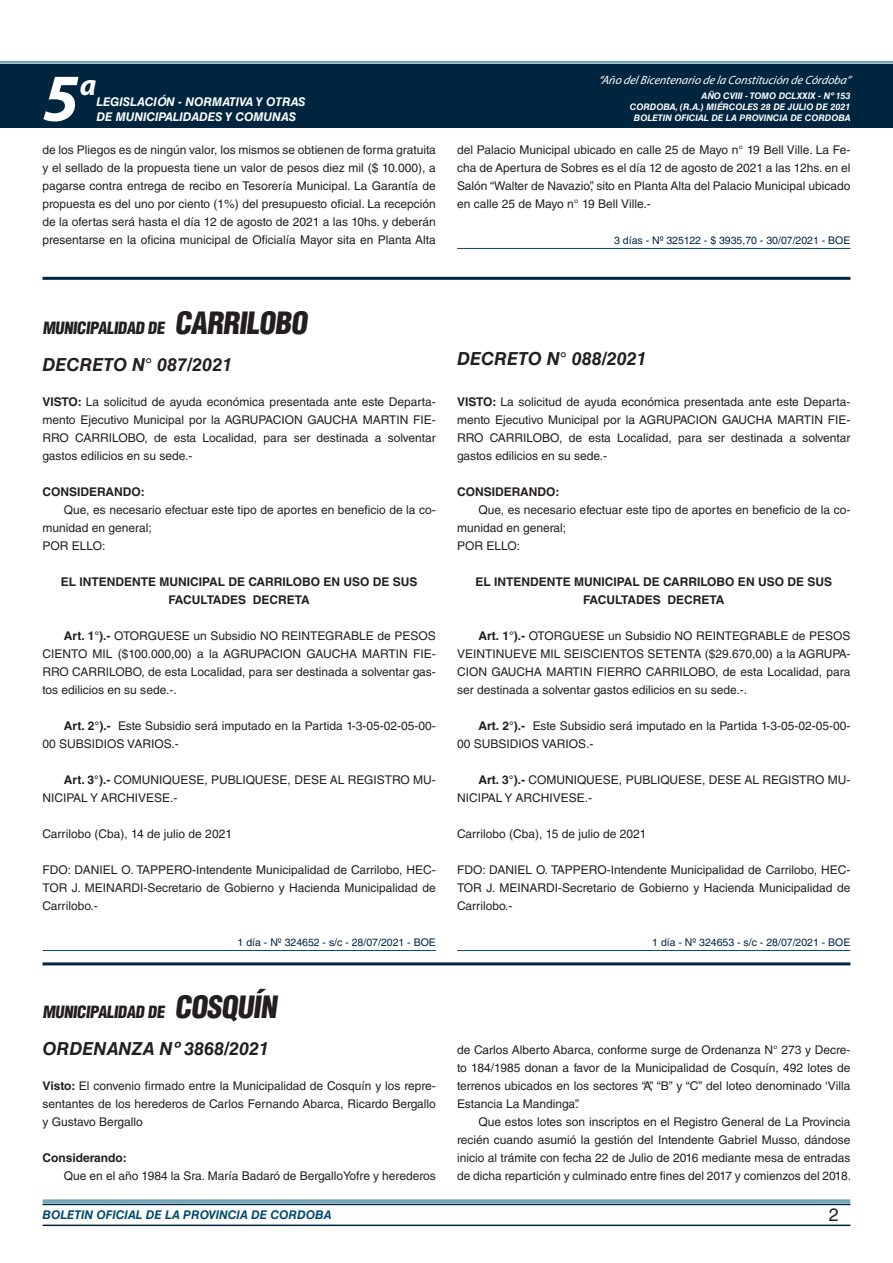
<style>
.page{position:relative;width:893px;height:1263px;background:#fff}
.page>*{position:absolute;margin:0;border:0;box-sizing:border-box;transform-origin:0 0}
.t1{font:italic 700 67.5px "Myriad Pro";color:#fff}
.t2{font:italic 700 30px "Myriad Pro";color:#fff}
.NOMBRE_DE_MINISTERIO{font:italic 700 18px "Helvetica LT Std";color:#231f20}
.t3{font:18px "Helvetica LT Std";color:#231f20}
.BASE{font:900 condensed 16.5px "Helvetica LT Std";color:#231f20}
.BASE-2{font:12px/18px "Helvetica LT Std";color:#231f20;text-align:justify}
.RESUELVE{font:700 12px/18px "Helvetica LT Std";color:#231f20;text-align:center}
.t4{font:italic 700 12px "Helvetica LT Std";color:#fff}
.t5{font:italic 12px "Myriad Pro";color:#fff}
.BASE-3{font:700 12px "Helvetica LT Std";color:#231f20}
.t6{font:italic 700 12px "Helvetica LT Std";color:#004b6c}
.FECHA_DE_VENCIMIENTO{font:10.5px "Helvetica LT Std";color:#00263f}
.t7{font:italic 700 9px/10.8px "Helvetica LT Std";color:#fff;text-align:right}
.s1{font-size:30px}
.s2{font-weight:700}
</style>
<div class="page">
<div style="left:0;top:61px;width:893px;height:6px;background:#fff;opacity:.75"></div>
<div style="left:0;top:64px;width:893px;height:64px;background:#00263f"></div>
<hr style="left:43px;top:1224px;width:807px;height:2px;background:#00263f">
<div style="left:42px;top:1198px;width:809px;height:8px;background:#fff;opacity:.75"></div>
<hr style="left:457px;top:248px;width:393px;height:1px;background:#004b6c">
<hr style="left:43px;top:277px;width:807px;height:3px;background:#00263f">
<hr style="left:43px;top:950px;width:393px;height:1px;background:#004b6c">
<hr style="left:457px;top:950px;width:393px;height:1px;background:#004b6c">
<hr style="left:43px;top:962px;width:807px;height:3px;background:#00263f">
<h1 class="t1" style="left:43px;top:54px;width:38px">5</h1>
<h2 class="t2" style="left:80px;top:66px;width:18px">a</h2>
<p class="t4" style="left:96px;top:95px;width:211px">LEGISLACIÓN - NORMATIVA Y OTRAS</p>
<p class="t4" style="left:96px;top:109px;width:201px">DE MUNICIPALIDADES Y COMUNAS</p>
<p class="t5" style="left:598px;top:72px;width:254px">“Año delBicentenario de la Constitución de Córdoba”</p>
<p class="t7" style="left:630px;top:91px;width:222px">AÑO CVIII - TOMO DCLXXIX - Nº 153<br>CORDOBA, (R.A.) MIÉRCOLES 28 DE JULIO DE 2021<br>BOLETIN OFICIAL DE LA PROVINCIA DE CORDOBA</p>
<p class="BASE-2" style="left:43px;top:141px;width:395px">de los Pliegos es de ningún valor, los mismos se obtienen de forma gratuita y el sellado de la propuesta tiene un valor de pesos diez mil ($ 10.000), a pagarse contra entrega de recibo en Tesorería Municipal. La Garantía de propuesta es del uno por ciento (1%) del presupuesto oficial. La recepción de la ofertas será hasta el día 12 de agosto de 2021 a las 10hs. y deberán presentarse en la oficina municipal de Oficialía Mayor sita en Planta Alta</p>
<p class="BASE-2" style="left:457px;top:141px;width:395px">del Palacio Municipal ubicado en calle 25 de Mayo n° 19 Bell Ville. La Fe&shy;cha de Apertura de Sobres es el día 12 de agosto de 2021 a las 12hs. en el Salón “Walter de Navazio”, sito en Planta Alta del Palacio Municipal ubicado en calle 25 de Mayo n° 19 Bell Ville.-</p>
<p class="FECHA_DE_VENCIMIENTO" style="left:614px;top:234px;width:238px">3 días - Nº 325122 - $ 3935,70 - 30/07/2021 - BOE</p>
<p class="BASE" style="left:43px;top:317px;width:271px">MUNICIPALIDAD DE <span class="s1">CARRILOBO</span></p>
<p class="NOMBRE_DE_MINISTERIO" style="left:43px;top:354px;width:191px">DECRETO N° 087/2021</p>
<p class="BASE-2" style="left:43px;top:393px;width:395px"><span class="s2">VISTO:</span> La solicitud de ayuda económica presentada ante este Departa&shy;mento Ejecutivo Municipal por la AGRUPACION GAUCHA MARTIN FIE-RRO CARRILOBO, de esta Localidad, para ser destinada a solventar gastos edilicios en su sede.-</p>
<p class="BASE-3" style="left:43px;top:484px;width:104px">CONSIDERANDO:</p>
<p class="BASE-2" style="left:43px;top:501px;width:395px;text-indent:21px">Que, es necesario efectuar este tipo de aportes en beneficio de la co&shy;munidad en general;</p>
<p class="BASE-2" style="left:43px;top:537px;width:64px">POR ELLO:</p>
<p class="RESUELVE" style="left:61px;top:572px;width:358px">EL INTENDENTE MUNICIPAL DE CARRILOBO EN USO DE SUS<br>FACULTADES DECRETA</p>
<p class="BASE-2" style="left:43px;top:627px;width:395px;text-indent:21px"><span class="s2">Art. 1°).-</span> OTORGUESE un Subsidio NO REINTEGRABLE de PESOS CIENTO MIL ($100.000,00) a la AGRUPACION GAUCHA MARTIN FIE-RRO CARRILOBO, de esta Localidad, para ser destinada a solventar gas&shy;tos edilicios en su sede.-.</p>
<p class="BASE-2" style="left:43px;top:717px;width:395px;text-indent:21px"><span class="s2">Art. 2°).-</span> Este Subsidio será imputado en la Partida 1-3-05-02-05-00-<br>00 SUBSIDIOS VARIOS.-</p>
<p class="BASE-2" style="left:43px;top:771px;width:395px;text-indent:21px"><span class="s2">Art. 3°).-</span> COMUNIQUESE, PUBLIQUESE, DESE AL REGISTRO MU-<br>NICIPAL Y ARCHIVESE.-</p>
<p class="BASE-2" style="left:43px;top:825px;width:191px">Carrilobo (Cba), 14 de julio de 2021</p>
<p class="BASE-2" style="left:43px;top:861px;width:395px">FDO: DANIEL O. TAPPERO-Intendente Municipalidad de Carrilobo, HEC-TOR J. MEINARDI-Secretario de Gobierno y Hacienda Municipalidad de Carrilobo.-</p>
<p class="FECHA_DE_VENCIMIENTO" style="left:238px;top:936px;width:200px">1 día - Nº 324652 - s/c - 28/07/2021 - BOE</p>
<p class="BASE" style="left:43px;top:1001px;width:240px">MUNICIPALIDAD DE <span class="s1">COSQUÍN</span></p>
<p class="NOMBRE_DE_MINISTERIO" style="left:43px;top:1038px;width:228px">ORDENANZA Nº 3868/2021</p>
<p class="BASE-2" style="left:43px;top:1077px;width:395px"><span class="s2">Visto:</span> El convenio firmado entre la Municipalidad de Cosquín y los repre&shy;sentantes de los herederos de Carlos Fernando Abarca, Ricardo Bergallo y Gustavo Bergallo</p>
<p class="BASE-3" style="left:43px;top:1150px;width:86px">Considerando:</p>
<p class="BASE-2" style="left:64px;top:1167px;width:374px">Que en el año 1984 la Sra. María Badaró de BergalloYofre y herederos</p>
<p class="NOMBRE_DE_MINISTERIO" style="left:457px;top:347px;width:191px">DECRETO N° 088/2021</p>
<p class="BASE-2" style="left:457px;top:393px;width:395px"><span class="s2">VISTO:</span> La solicitud de ayuda económica presentada ante este Departa&shy;mento Ejecutivo Municipal por la AGRUPACION GAUCHA MARTIN FIE-RRO CARRILOBO, de esta Localidad, para ser destinada a solventar gastos edilicios en su sede.-</p>
<p class="BASE-3" style="left:457px;top:484px;width:104px">CONSIDERANDO:</p>
<p class="BASE-2" style="left:457px;top:501px;width:395px;text-indent:21px">Que, es necesario efectuar este tipo de aportes en beneficio de la co&shy;munidad en general;</p>
<p class="BASE-2" style="left:457px;top:537px;width:64px">POR ELLO:</p>
<p class="RESUELVE" style="left:476px;top:572px;width:358px">EL INTENDENTE MUNICIPAL DE CARRILOBO EN USO DE SUS<br>FACULTADES DECRETA</p>
<p class="BASE-2" style="left:457px;top:627px;width:395px;text-indent:21px"><span class="s2">Art. 1°).-</span> OTORGUESE un Subsidio NO REINTEGRABLE de PESOS VEINTINUEVE MIL SEISCIENTOS SETENTA ($29.670,00) a la AGRUPA-CION GAUCHA MARTIN FIERRO CARRILOBO, de esta Localidad, para ser destinada a solventar gastos edilicios en su sede.-.</p>
<p class="BASE-2" style="left:457px;top:717px;width:395px;text-indent:21px"><span class="s2">Art. 2°).-</span> Este Subsidio será imputado en la Partida 1-3-05-02-05-00-<br>00 SUBSIDIOS VARIOS.-</p>
<p class="BASE-2" style="left:457px;top:771px;width:395px;text-indent:21px"><span class="s2">Art. 3°).-</span> COMUNIQUESE, PUBLIQUESE, DESE AL REGISTRO MU-<br>NICIPAL Y ARCHIVESE.-</p>
<p class="BASE-2" style="left:457px;top:825px;width:191px">Carrilobo (Cba), 15 de julio de 2021</p>
<p class="BASE-2" style="left:457px;top:861px;width:395px">FDO: DANIEL O. TAPPERO-Intendente Municipalidad de Carrilobo, HEC-TOR J. MEINARDI-Secretario de Gobierno y Hacienda Municipalidad de Carrilobo.-</p>
<p class="FECHA_DE_VENCIMIENTO" style="left:652px;top:936px;width:200px">1 día - Nº 324653 - s/c - 28/07/2021 - BOE</p>
<p class="BASE-2" style="left:457px;top:1041px;width:395px">de Carlos Alberto Abarca, conforme surge de Ordenanza N° 273 y Decre&shy;to 184/1985 donan a favor de la Municipalidad de Cosquín, 492 lotes de terrenos ubicados en los sectores “A”, “B” y “C” del loteo denominado ‘Villa Estancia La Mandinga”.</p>
<p class="BASE-2" style="left:457px;top:1113px;width:396px;text-indent:21px">Que estos lotes son inscriptos en el Registro General de La Provincia recién cuando asumió la gestión del Intendente Gabriel Musso, dándose inicio al trámite con fecha 22 de Julio de 2016 mediante mesa de entradas de dicha repartición y culminado entre fines del 2017 y comienzos del 2018.</p>
<p class="t6" style="left:43px;top:1208px;width:290px">BOLETIN OFICIAL DE LA PROVINCIA DE CORDOBA</p>
<p class="t3" style="left:829px;top:1204px;width:12px">2</p>
</div>
